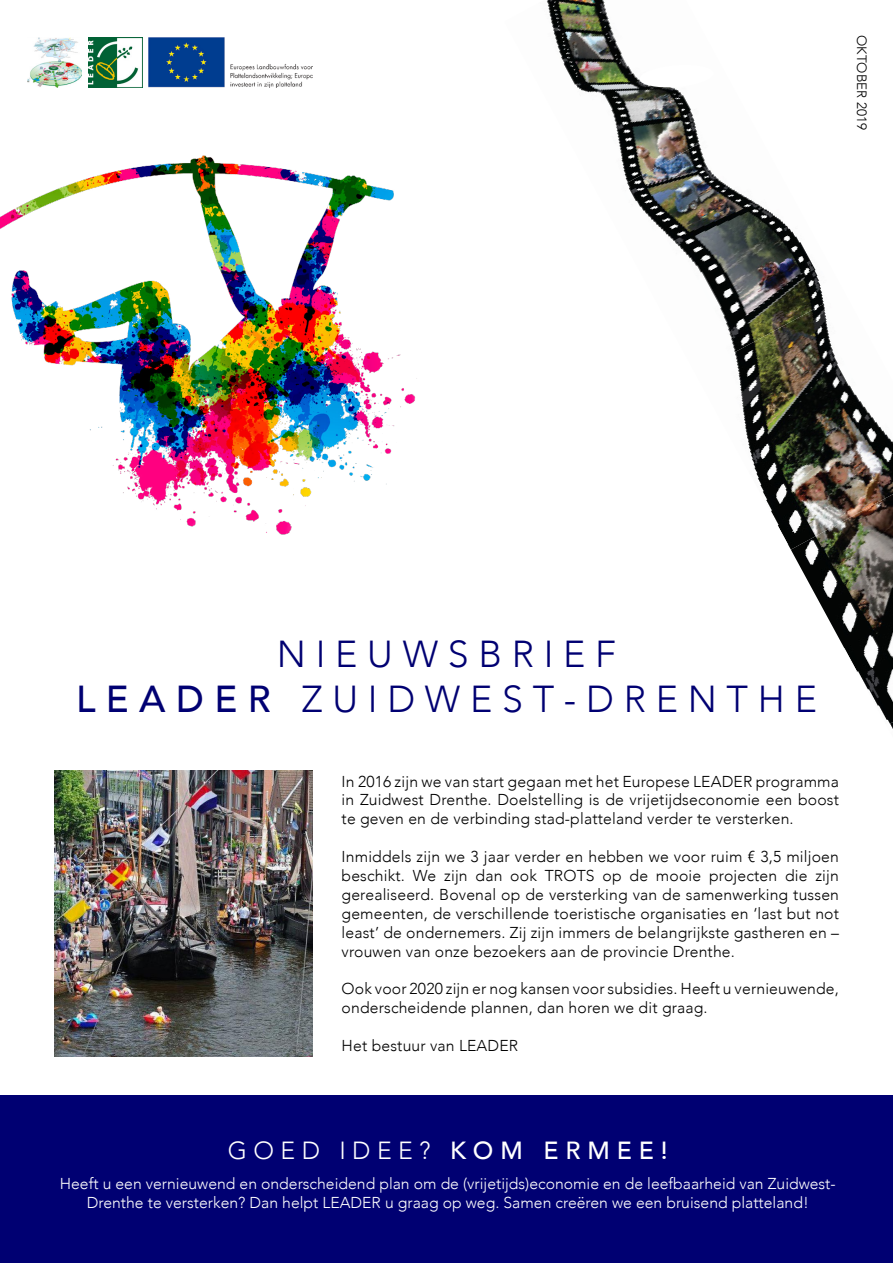
<style>
.page{position:relative;width:893px;height:1263px;background:#fff}
.page>*{position:absolute;margin:0;border:0;box-sizing:border-box;transform-origin:0 0}
.t1{font:300 37.5px/45px "Avenir";color:#000072;text-align:center}
.t2{font:300 24.75px "Avenir";color:#fff}
.t3{font:300 15.75px/18.9px "Avenir";letter-spacing:.01em;color:#000;text-align:justify}
.t4{font:300 15.75px/18.9px "Avenir";color:#fff;text-align:center}
.t5{font:300 13.5px "Avenir";color:#000}
.s1{font-weight:500}
</style>
<div class="page">
<img style="left:0;top:155px;width:417px;height:380px">
<img style="left:88px;top:37px;width:54px;height:51px">
<div style="left:0;top:1095px;width:893px;height:168px;background:#000072"></div>
<img style="left:28px;top:37px;width:53px;height:51px">
<img style="left:149px;top:37px;width:164px;height:51px">
<img style="left:546px;top:0;width:147px;height:117px">
<img style="left:614px;top:117px;width:208px;height:176px">
<img style="left:713px;top:293px;width:180px;height:257px">
<img style="left:791px;top:494px;width:102px;height:228px">
<img style="left:889px;top:722px;width:4px;height:7px">
<svg style="left:639px;top:64px;width:54px;height:25px"></svg>
<img style="left:54px;top:771px;width:259px;height:286px">
<p class="t5" style="left:870px;top:35px;width:96px;rotate:90deg">OKTOBER 2019</p>
<h1 class="t1" style="left:76px;top:631px;width:742px">N I E U W S B R I E F<br><span class="s1">L E A D E R</span> Z U I D W E S T - D R E N T H E</h1>
<p class="t3" style="left:342px;top:772px;width:499px">In 2016 zijn we van start gegaan met het Europese LEADER programma in Zuidwest Drenthe. Doelstelling is de vrijetijdseconomie een boost te geven en de verbinding stad-platteland verder te versterken.</p>
<p class="t3" style="left:342px;top:847px;width:499px">Inmiddels zijn we 3 jaar verder en hebben we voor ruim € 3,5 miljoen beschikt. We zijn dan ook TROTS op de mooie projecten die zijn gerealiseerd. Bovenal op de versterking van de samenwerking tussen gemeenten, de verschillende toeristische organisaties en ‘last but not least’ de ondernemers. Zij zijn immers de belangrijkste gastheren en – vrouwen van onze bezoekers aan de provincie Drenthe.</p>
<p class="t3" style="left:342px;top:979px;width:499px">Ook voor 2020 zijn er nog kansen voor subsidies. Heeft u vernieuwende, onderscheidende plannen, dan horen we dit graag.</p>
<p class="t3" style="left:342px;top:1036px;width:178px">Het bestuur van LEADER</p>
<h2 class="t2" style="left:228px;top:1135px;width:441px">G O E D I D E E ? <span class="s1">K O M E R M E E !</span></h2>
<p class="t4" style="left:60px;top:1174px;width:777px">Heeft u een vernieuwend en onderscheidend plan om de (vrijetijds)economie en de leefbaarheid van Zuidwest-<br>Drenthe te versterken? Dan helpt LEADER u graag op weg. Samen creëren we een bruisend platteland!</p>
</div>
